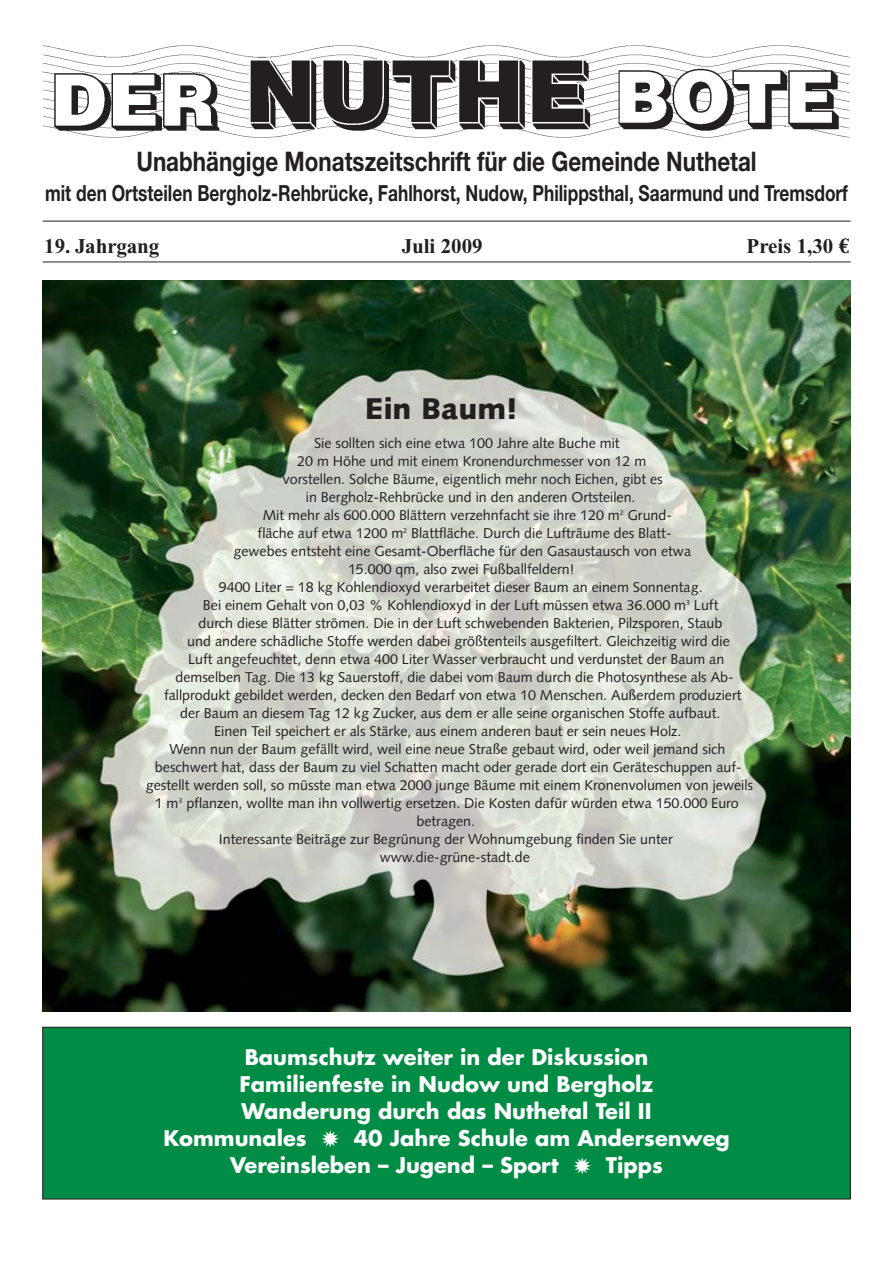
<style>
.page{position:relative;width:893px;height:1263px;background:#fff}
.page>*{position:absolute;margin:0;border:0;box-sizing:border-box;transform-origin:0 0}
.t1{font:900 30px "Syntax";color:#231f20}
.t2{font:700 27px "Helvetica Neue";color:#231f20;scale:.83 1}
.t3{font:700 22.2px "Helvetica Neue";color:#231f20;scale:.78 1}
.t4{font:700 21px/27px "Futura";color:#fff;text-align:center}
.t5{font:700 21px "Times New Roman";color:#231f20}
.t6{font:14.25px "Syntax";color:#231f20}
.s1{font-family:"Euro Serif"}
</style>
<div class="page">
<div style="left:43px;top:1027px;width:807px;height:172px;background:#008c44"></div>
<div style="left:43px;top:1027px;width:807px;height:172px;border:1px solid #231f20"></div>
<hr style="left:43px;top:221px;width:808px;height:1px;background:#231f20">
<hr style="left:43px;top:262px;width:808px;height:1px;background:#231f20">
<img style="left:43px;top:45px;width:807px;height:93px">
<img style="left:43px;top:281px;width:807px;height:731px">
<h2 class="t2" style="left:136px;top:152px;width:749px">Unabhängige Monatszeitschrift für die Gemeinde Nuthetal</h2>
<h3 class="t3" style="left:45px;top:186px;width:1031px">mit den Ortsteilen Bergholz-Rehbrücke, Fahlhorst, Nudow, Philippsthal, Saarmund und Tremsdorf</h3>
<h3 class="t5" style="left:44px;top:238px;width:117px">19. Jahrgang</h3>
<h3 class="t5" style="left:402px;top:238px;width:82px">Juli 2009</h3>
<h3 class="t5" style="left:747px;top:238px;width:104px">Preis 1,30 <span class="s1">€</span></h3>
<h1 class="t1" style="left:365px;top:394px;width:155px">Ein Baum!</h1>
<p class="t6" style="left:314px;top:436px;width:307px">Sie sollten sich eine etwa 100 Jahre alte Buche mit</p>
<p class="t6" style="left:297px;top:454px;width:351px">20 m Höhe und mit einem Kronendurchmesser von 12 m</p>
<p class="t6" style="left:283px;top:472px;width:382px">vorstellen. Solche Bäume, eigentlich mehr noch Eichen, gibt es</p>
<p class="t6" style="left:306px;top:490px;width:331px">in Bergholz-Rehbrücke und in den anderen Ortsteilen.</p>
<p class="t6" style="left:263px;top:508px;width:411px">Mit mehr als 600.000 Blättern verzehnfacht sie ihre 120 m<sup>2</sup> Grund-</p>
<p class="t6" style="left:258px;top:526px;width:415px">fläche auf etwa 1200 m<sup>2</sup> Blattfläche. Durch die Lufträume des Blatt-</p>
<p class="t6" style="left:233px;top:544px;width:459px">gewebes entsteht eine Gesamt-Oberfläche für den Gasaustausch von etwa</p>
<p class="t6" style="left:348px;top:562px;width:228px">15.000 qm, also zwei Fußballfeldern!</p>
<p class="t6" style="left:219px;top:580px;width:485px">9400 Liter = 18 kg Kohlendioxyd verarbeitet dieser Baum an einem Sonnentag.</p>
<p class="t6" style="left:203px;top:598px;width:517px">Bei einem Gehalt von 0,03 % Kohlendioxyd in der Luft müssen etwa 36.000 m<sup>3</sup> Luft</p>
<p class="t6" style="left:198px;top:616px;width:525px">durch diese Blätter strömen. Die in der Luft schwebenden Bakterien, Pilzsporen, Staub</p>
<p class="t6" style="left:187px;top:634px;width:544px">und andere schädliche Stoffe werden dabei größtenteils ausgefiltert. Gleichzeitig wird die</p>
<p class="t6" style="left:188px;top:652px;width:538px">Luft angefeuchtet, denn etwa 400 Liter Wasser verbraucht und verdunstet der Baum an</p>
<p class="t6" style="left:175px;top:670px;width:560px">demselben Tag. Die 13 kg Sauerstoff, die dabei vom Baum durch die Photosynthese als Ab-</p>
<p class="t6" style="left:164px;top:688px;width:579px">fallprodukt gebildet werden, decken den Bedarf von etwa 10 Menschen. Außerdem produziert</p>
<p class="t6" style="left:180px;top:706px;width:542px">der Baum an diesem Tag 12 kg Zucker, aus dem er alle seine organischen Stoffe aufbaut.</p>
<p class="t6" style="left:214px;top:724px;width:469px">Einen Teil speichert er als Stärke, aus einem anderen baut er sein neues Holz.</p>
<p class="t6" style="left:169px;top:742px;width:557px">Wenn nun der Baum gefällt wird, weil eine neue Straße gebaut wird, oder weil jemand sich</p>
<p class="t6" style="left:155px;top:760px;width:588px">beschwert hat, dass der Baum zu viel Schatten macht oder gerade dort ein Geräteschuppen auf-</p>
<p class="t6" style="left:146px;top:778px;width:609px">gestellt werden soll, so müsste man etwa 2000 junge Bäume mit einem Kronenvolumen von jeweils</p>
<p class="t6" style="left:155px;top:796px;width:586px">1 m<sup>3</sup> pflanzen, wollte man ihn vollwertig ersetzen. Die Kosten dafür würden etwa 150.000 Euro</p>
<p class="t6" style="left:416px;top:814px;width:60px">betragen.</p>
<p class="t6" style="left:219px;top:832px;width:455px">Interessante Beiträge zur Begrünung der Wohnumgebung finden Sie unter</p>
<p class="t6" style="left:380px;top:850px;width:152px">www.die-grüne-stadt.de</p>
<h3 class="t4" style="left:163px;top:1045px;width:568px">Baumschutz weiter in der Diskussion<br>Familienfeste in Nudow und Bergholz<br>Wanderung durch das Nuthetal Teil II<br>Kommunales ✹ 40 Jahre Schule am Andersenweg Vereinsleben – Jugend – Sport ✹ Tipps</h3>
</div>
